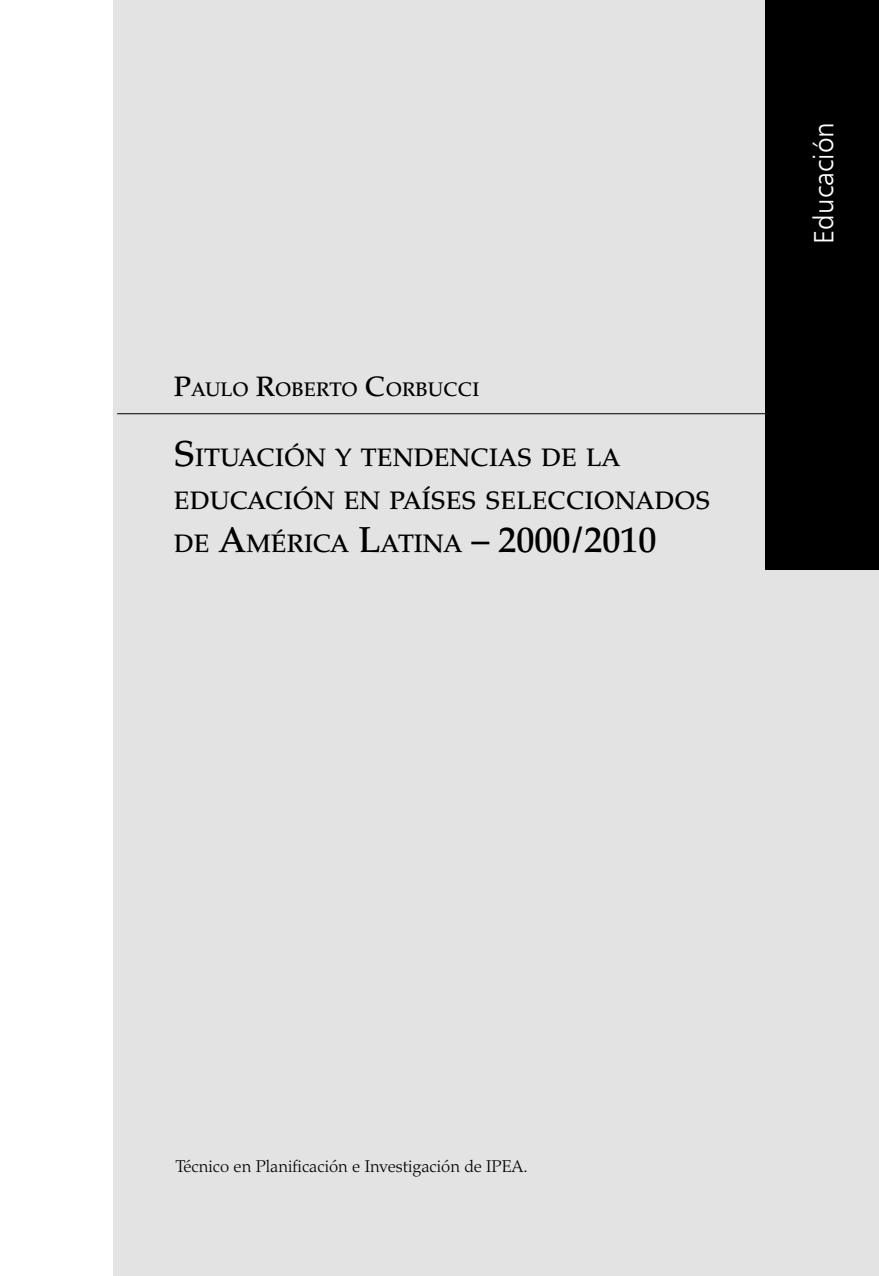
<style>
.page{position:relative;width:879px;height:1276px;background:#fff}
.page>*{position:absolute;margin:0;border:0;box-sizing:border-box;transform-origin:0 0}
.t1{font:28px "Humanist 777 BT Light B";color:#fff}
.t2{font:500 25.2px/43.2px "Palatino LT Std";color:#000}
.t3{font:500 19.6px "Palatino LT Std";color:#000}
.t4{font:300 17px "Palatino LT Std";color:#000}
.s1{font-size:28px}
.s2{font-size:36px}
</style>
<div class="page">
<div style="left:113px;top:0;width:766px;height:1276px;background:#e3e3e3"></div>
<hr style="left:117px;top:413px;width:652px;height:1px;background:#000">
<div style="left:765px;top:0;width:114px;height:569px;background:#000"></div>
<p class="t3" style="left:174px;top:378px;width:307px"><span class="s1">P</span>AULO <span class="s1">R</span>OBERTO <span class="s1">C</span>ORBUCCI</p>
<p class="t2" style="left:174px;top:436px;width:535px"><span class="s2">S</span>ITUACIÓN Y TENDENCIAS DE LA<br>EDUCACIÓN EN PAÍSES SELECCIONADOS<br>DE <span class="s2">A</span>MÉRICA <span class="s2">L</span>ATINA <span class="s2">– 2000/2010</span></p>
<p class="t1" style="left:806px;top:244px;width:124px;rotate:-90deg">Educación</p>
<p class="t4" style="left:176px;top:1156px;width:353px">Técnico en Planificación e Investigación de IPEA.</p>
</div>
